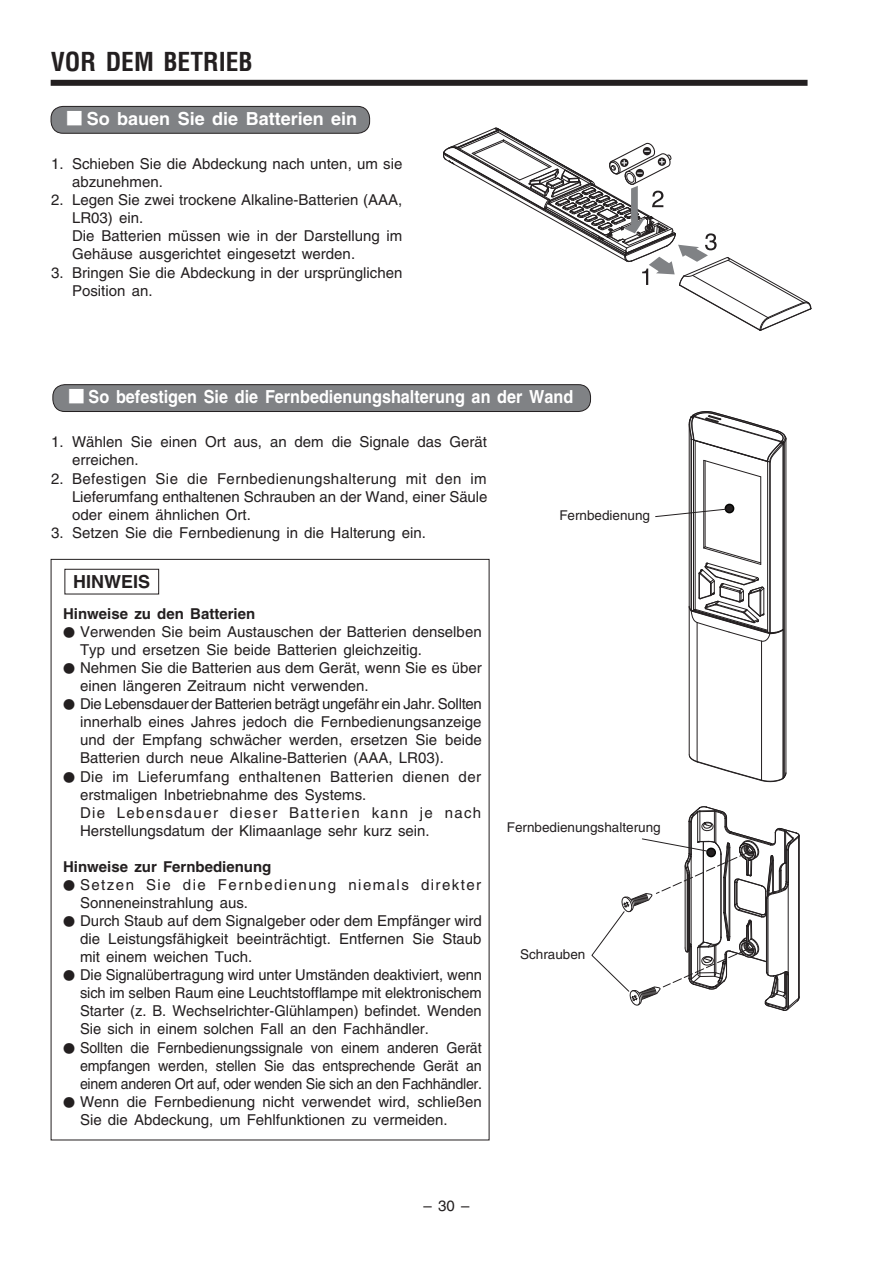
<style>
.page{position:relative;width:893px;height:1263px;background:#fff}
.page>*{position:absolute;margin:0;border:0;box-sizing:border-box;transform-origin:0 0}
.t1{font:700 condensed 25.5px "Helvetica";color:#231f20}
.t2{font:700 18px "Helvetica";color:#fff;scale:.9 1}
.t3{font:700 18px "Helvetica";color:#fff}
.t4{font:700 18px "Helvetica";color:#231f20}
.t5{font:15px/18px "Helvetica";color:#231f20}
.t6{font:15px/18px "Helvetica";letter-spacing:.025em;color:#231f20}
.t7{font:15px/18px "Helvetica";color:#231f20;text-align:justify;scale:.95 1}
.t8{font:15px/18px "Helvetica";letter-spacing:.095em;color:#231f20}
.t9{font:700 15px "Helvetica";color:#231f20}
.t10{font:13.5px "Helvetica";color:#231f20}
.s1{font-family:"Koz Go Pro";font-weight:400}
.s2{font-family:"Koz Go Pro";font-size:12px}
</style>
<div class="page">
<div style="left:51px;top:80px;width:756px;height:6px;background:#231f20"></div>
<div style="left:51px;top:106px;width:319px;height:27px;background:#808285;border-radius:12px"></div>
<div style="left:51px;top:106px;width:319px;height:28px;border:1px solid #231f20;border-radius:12px"></div>
<div style="left:53px;top:385px;width:537px;height:26px;background:#808285;border-radius:12px"></div>
<div style="left:52px;top:384px;width:539px;height:28px;border:1px solid #231f20;border-radius:12px"></div>
<div style="left:64px;top:569px;width:95px;height:25px;border:1px solid #231f20"></div>
<svg style="left:443px;top:128px;width:368px;height:203px"></svg>
<hr style="left:689px;top:607px;width:1px;height:148px;background:#231f20">
<hr style="left:785px;top:439px;width:1px;height:334px;background:#231f20">
<hr style="left:761px;top:641px;width:1px;height:139px;background:#231f20">
<hr style="left:783px;top:630px;width:1px;height:148px;background:#231f20">
<hr style="left:697px;top:622px;width:1px;height:139px;background:#231f20">
<hr style="left:784px;top:442px;width:1px;height:335px;background:#231f20">
<svg style="left:688px;top:754px;width:99px;height:28px"></svg>
<svg style="left:655px;top:411px;width:132px;height:231px"></svg>
<svg style="left:591px;top:806px;width:209px;height:205px"></svg>
<p class="t1" style="left:51px;top:46px;width:203px">VOR DEM BETRIEB</p>
<p class="t3" style="left:66px;top:107px;width:293px"><span class="s1">■</span> So bauen Sie die Batterien ein</p>
<p class="t5" style="left:72px;top:155px;width:332px;text-indent:-21px">1. Schieben Sie die Abdeckung nach unten, um sie abzunehmen.</p>
<p class="t5" style="left:72px;top:191px;width:332px;text-indent:-21px">2. Legen Sie zwei trockene Alkaline-Batterien (AAA, LR03) ein.<br>Die Batterien müssen wie in der Darstellung im Gehäuse ausgerichtet eingesetzt werden.</p>
<p class="t5" style="left:72px;top:263px;width:332px;text-indent:-21px">3. Bringen Sie die Abdeckung in der ursprünglichen<br>Position an.</p>
<p class="t2" style="left:67px;top:386px;width:564px"><span class="s1">■</span> So befestigen Sie die Fernbedienungshalterung an der Wand</p>
<p class="t5" style="left:72px;top:433px;width:417px;text-indent:-21px">1. Wählen Sie einen Ort aus, an dem die Signale das Gerät erreichen.</p>
<p class="t5" style="left:72px;top:469px;width:417px;text-align:justify;text-indent:-21px">2. Befestigen Sie die Fernbedienungshalterung mit den im Lieferumfang enthaltenen Schrauben an der Wand, einer Säule oder einem ähnlichen Ort.</p>
<p class="t5" style="left:51px;top:523px;width:376px">3. Setzen Sie die Fernbedienung in die Halterung ein.</p>
<p class="t4" style="left:73px;top:571px;width:79px">HINWEIS</p>
<p class="t9" style="left:63px;top:604px;width:194px">Hinweise zu den Batterien</p>
<p class="t5" style="left:80px;top:623px;width:403px;text-indent:-17px"><span class="s2">●</span> Verwenden Sie beim Austauschen der Batterien denselben<br>Typ und ersetzen Sie beide Batterien gleichzeitig.</p>
<p class="t5" style="left:80px;top:659px;width:403px;text-indent:-17px"><span class="s2">●</span> Nehmen Sie die Batterien aus dem Gerät, wenn Sie es über einen längeren Zeitraum nicht verwenden.</p>
<p class="t5" style="left:80px;top:695px;width:403px;text-align:justify;text-indent:-17px"><span class="s2">●</span> Die Lebensdauer der Batterien beträgt ungefähr ein Jahr. Sollten innerhalb eines Jahres jedoch die Fernbedienungsanzeige und der Empfang schwächer werden, ersetzen Sie beide Batterien durch neue Alkaline-Batterien (AAA, LR03).</p>
<p class="t6" style="left:80px;top:767px;width:403px;text-indent:-17px"><span class="s2">●</span> Die im Lieferumfang enthaltenen Batterien dienen der erstmaligen Inbetriebnahme des Systems.<br>Die Lebensdauer dieser Batterien kann je nach Herstellungsdatum der Klimaanlage sehr kurz sein.</p>
<p class="t9" style="left:63px;top:857px;width:210px">Hinweise zur Fernbedienung</p>
<p class="t8" style="left:80px;top:876px;width:403px;text-indent:-17px"><span class="s2">●</span> Setzen Sie die Fernbedienung niemals direkter<br>Sonneneinstrahlung aus.</p>
<p class="t5" style="left:80px;top:912px;width:403px;text-align:justify;text-indent:-17px"><span class="s2">●</span> Durch Staub auf dem Signalgeber oder dem Empfänger wird die Leistungsfähigkeit beeinträchtigt. Entfernen Sie Staub mit einem weichen Tuch.</p>
<p class="t5" style="left:80px;top:966px;width:403px;text-align:justify;text-indent:-17px"><span class="s2">●</span> Die Signalübertragung wird unter Umständen deaktiviert, wenn sich im selben Raum eine Leuchtstofflampe mit elektronischem Starter (z. B. Wechselrichter-Glühlampen) befindet. Wenden Sie sich in einem solchen Fall an den Fachhändler.</p>
<p class="t7" style="left:80px;top:1038px;width:425px;text-indent:-17px"><span class="s2">●</span> Sollten die Fernbedienungssignale von einem anderen Gerät empfangen werden, stellen Sie das entsprechende Gerät an einem anderen Ort auf, oder wenden Sie sich an den Fachhändler.</p>
<p class="t5" style="left:80px;top:1092px;width:403px;text-indent:-17px"><span class="s2">●</span> Wenn die Fernbedienung nicht verwendet wird, schließen<br>Sie die Abdeckung, um Fehlfunktionen zu vermeiden.</p>
<p class="t10" style="left:559px;top:507px;width:92px">Fernbedienung</p>
<p class="t10" style="left:507px;top:819px;width:155px">Fernbedienungshalterung</p>
<p class="t10" style="left:520px;top:946px;width:67px">Schrauben</p>
<p class="t5" style="left:424px;top:1197px;width:47px">–30–</p>
</div>
